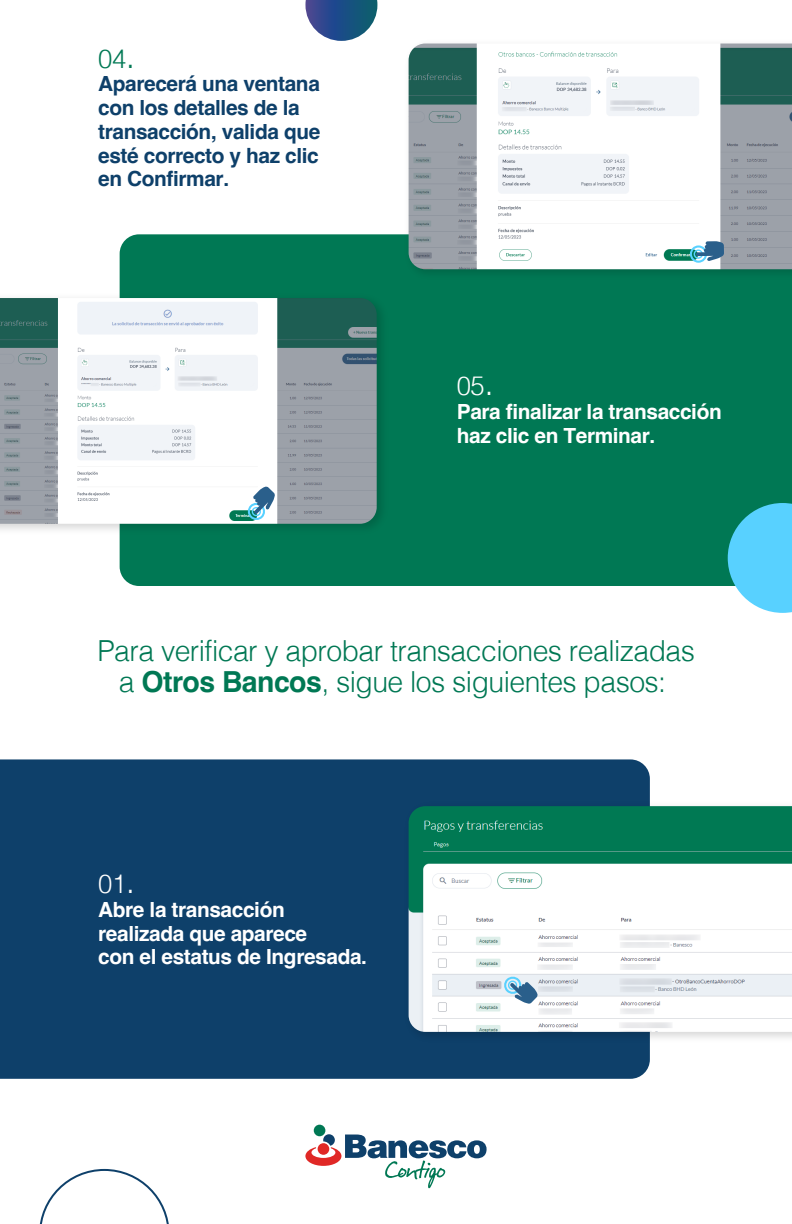
<style>
.page{position:relative;width:792px;height:1224px;background:#fff}
.page>*{position:absolute;margin:0;border:0;box-sizing:border-box;transform-origin:0 0}
.t1{font:300 29px/31px "Helvetica";letter-spacing:-.02em;color:#007854;text-align:center}
.t2{font:300 26.2px "Helvetica";color:#fff}
.t3{font:300 26.2px "Helvetica";color:#007854}
.t4{font:700 20.9px/23.7px "Helvetica";letter-spacing:-.02em;color:#fff}
.t5{font:700 20.9px/23.7px "Helvetica";letter-spacing:-.02em;color:#0e406a}
.s1{font-size:34.4px}
.s2{font-weight:700}
</style>
<div class="page">
<div style="left:120px;top:234px;width:672px;height:352px;background:#007854"></div>
<div style="left:0;top:759px;width:650px;height:320px;background:#0e406a"></div>
<svg style="left:39px;top:1169px;width:130px;height:55px"></svg>
<svg style="left:305px;top:0;width:72px;height:41px"></svg>
<div style="left:314px;top:1125px;width:11px;height:11px;background:#007854;border-radius:50%"></div>
<svg style="left:305px;top:1134px;width:182px;height:54px"></svg>
<img style="left:401px;top:43px;width:391px;height:242px">
<img style="left:409px;top:44px;width:383px;height:225px">
<svg style="left:690px;top:241px;width:34px;height:22px"></svg>
<img style="left:0;top:290px;width:392px;height:249px">
<img style="left:0;top:298px;width:377px;height:226px">
<svg style="left:247px;top:486px;width:28px;height:35px"></svg>
<img style="left:401px;top:799px;width:391px;height:248px">
<img style="left:409px;top:806px;width:383px;height:226px">
<svg style="left:503px;top:976px;width:35px;height:28px"></svg>
<svg style="left:728px;top:503px;width:64px;height:110px;background:#5dcbed"></svg>
<p class="t3" style="left:98px;top:36px;width:38px">04<span class="s1">.</span></p>
<p class="t5" style="left:98px;top:74px;width:224px">Aparecerá una ventana con los detalles de la transacción, valida que esté correcto y haz clic en Confirmar.</p>
<p class="t2" style="left:457px;top:363px;width:38px">05<span class="s1">.</span></p>
<p class="t4" style="left:457px;top:402px;width:266px">Para finalizar la transacción haz clic en Terminar.</p>
<h1 class="t1" style="left:97px;top:633px;width:599px">Para verificar y aprobar transacciones realizadas a <span class="s2">Otros Bancos</span>, sigue los siguientes pasos:</h1>
<p class="t2" style="left:98px;top:862px;width:38px">01<span class="s1">.</span></p>
<p class="t4" style="left:98px;top:900px;width:270px">Abre la transacción realizada que aparece<br>con el estatus de Ingresada.</p>
</div>
